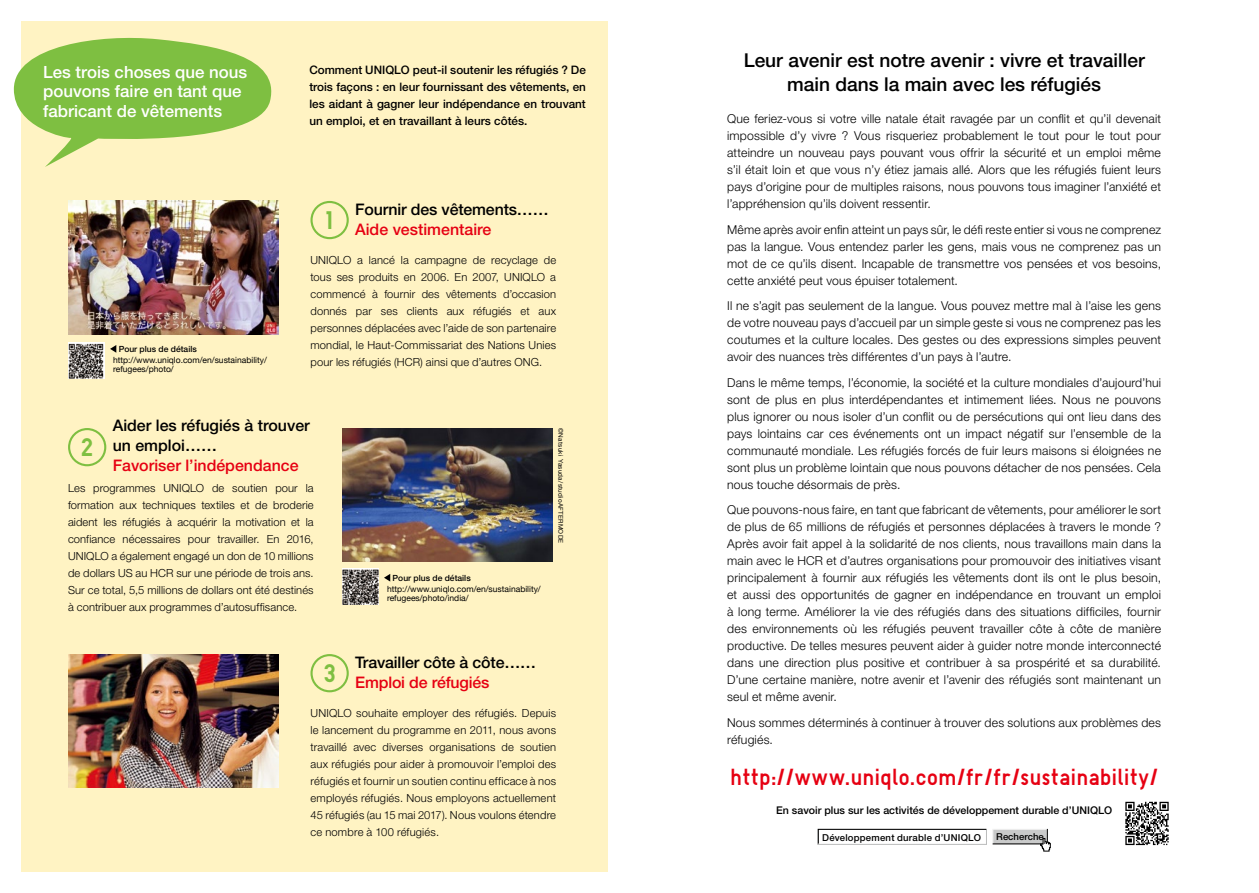
<style>
.page{position:relative;width:1259px;height:893px;background:#fff}
.page>*{position:absolute;margin:0;border:0;box-sizing:border-box;transform-origin:0 0}
.t1{font:25.5px "Uniqlo Pro";color:#7ebf41}
.t2{font:23.4px "Uniqlo Pro";letter-spacing:.05em;color:#e60012}
.t3{font:500 19.2px/23.4px "Helvetica Neue LT Pro";color:#000;text-align:center}
.t4{font:500 16.8px/20px "Helvetica Neue LT Pro";color:#fff}
.t5{font:500 15.9px/20.2px "Helvetica Neue LT Pro";letter-spacing:-.01em;color:#000}
.t6{font:500 15.9px "Helvetica Neue LT Pro";color:#e60012}
.t7{font:300 12.15px/17px "Helvetica Neue LT Pro";letter-spacing:.015em;color:#000;text-align:justify}
.t8{font:500 11.7px/17px "Helvetica Neue LT Pro";color:#000;text-align:justify}
.t9{font:300 11.1px/17px "Helvetica Neue LT Pro";letter-spacing:.01em;color:#000;text-align:justify}
.t10{font:500 10.65px "Helvetica Neue LT Pro";color:#000}
.t11{font:500 9.6px "Helvetica Neue LT Pro";letter-spacing:.02em;color:#000}
.t12{font:500 9.6px "Helvetica Neue LT Pro";color:#000}
.t13{font:8.55px/9.6px "Helvetica Neue";color:#000}
.t14{font:500 8.55px "Helvetica Neue LT Pro";color:#000}
.t15{font:6.45px "Helvetica Neue";letter-spacing:.04em;color:#000}
.s1{color:#e60012}
</style>
<div class="page">
<div style="left:21px;top:22px;width:587px;height:850px;background:#fff3c3"></div>
<svg style="left:14px;top:37px;width:258px;height:130px"></svg>
<svg style="left:1125px;top:802px;width:43px;height:43px"></svg>
<img style="left:68px;top:201px;width:211px;height:134px">
<img style="left:68px;top:343px;width:36px;height:36px">
<svg style="left:110px;top:345px;width:6px;height:8px"></svg>
<div style="left:310px;top:201px;width:39px;height:38px;border:2px solid #7ebf41;border-radius:50%"></div>
<img style="left:68px;top:654px;width:211px;height:134px">
<div style="left:310px;top:654px;width:39px;height:38px;border:2px solid #7ebf41;border-radius:50%"></div>
<img style="left:342px;top:428px;width:211px;height:134px">
<img style="left:342px;top:569px;width:37px;height:36px">
<svg style="left:384px;top:574px;width:6px;height:8px"></svg>
<div style="left:68px;top:428px;width:38px;height:38px;border:2px solid #7ebf41;border-radius:50%"></div>
<svg style="left:817px;top:828px;width:234px;height:24px"></svg>
<h3 class="t4" style="left:43px;top:61px;width:205px">Les trois choses que nous pouvons faire en tant que fabricant de vêtements</h3>
<p class="t14" style="left:119px;top:344px;width:80px">Pour plus de détails</p>
<p class="t13" style="left:113px;top:355px;width:155px">http://www.uniqlo.com/en/sustainability/ refugees/photo/</p>
<p class="t8" style="left:309px;top:62px;width:278px">Comment UNIQLO peut-il soutenir les réfugiés ? De trois façons : en leur fournissant des vêtements, en les aidant à gagner leur indépendance en trouvant un emploi, et en travaillant à leurs côtés.</p>
<h3 class="t5" style="left:324px;top:199px;width:227px;text-indent:31px">Fournir des vêtements……<br><sup>1</sup> <span class="s1">Aide vestimentaire</span></h3>
<p class="t9" style="left:310px;top:251px;width:247px">UNIQLO a lancé la campagne de recyclage de tous ses produits en 2006. En 2007, UNIQLO a commencé à fournir des vêtements d’occasion donnés par ses clients aux réfugiés et aux personnes déplacées avec l’aide de son partenaire mondial, le Haut-Commissariat des Nations Unies pour les réfugiés (HCR) ainsi que d’autres ONG.</p>
<h3 class="t5" style="left:113px;top:415px;width:199px">Aider les réfugiés à trouver un emploi……</h3>
<h3 class="t6" style="left:113px;top:456px;width:187px">Favoriser l’indépendance</h3>
<h1 class="t1" style="left:81px;top:432px;width:13px">2</h1>
<p class="t15" style="left:565px;top:428px;width:117px;rotate:90deg">©Natsuki Yasuda/studioAFTERMODE</p>
<p class="t9" style="left:68px;top:479px;width:247px">Les programmes UNIQLO de soutien pour la formation aux techniques textiles et de broderie aident les réfugiés à acquérir la motivation et la confiance nécessaires pour travailler. En 2016, UNIQLO a également engagé un don de 10 millions de dollars US au HCR sur une période de trois ans.<br>Sur ce total, 5,5 millions de dollars ont été destinés à contribuer aux programmes d’autosuffisance.</p>
<p class="t14" style="left:392px;top:573px;width:80px">Pour plus de détails</p>
<p class="t13" style="left:387px;top:584px;width:155px">http://www.uniqlo.com/en/sustainability/ refugees/photo/india/</p>
<h3 class="t5" style="left:324px;top:652px;width:214px;text-indent:31px">Travailler côte à côte……<br><sup>3</sup> <span class="s1">Emploi de réfugiés</span></h3>
<p class="t9" style="left:310px;top:704px;width:247px">UNIQLO souhaite employer des réfugiés. Depuis le lancement du programme en 2011, nous avons travaillé avec diverses organisations de soutien aux réfugiés pour aider à promouvoir l’emploi des réfugiés et fournir un soutien continu efficace à nos employés réfugiés. Nous employons actuellement 45 réfugiés (au 15 mai 2017). Nous voulons étendre ce nombre à 100 réfugiés.</p>
<h3 class="t3" style="left:743px;top:49px;width:402px">Leur avenir est notre avenir : vivre et travailler main dans la main avec les réfugiés</h3>
<p class="t7" style="left:727px;top:110px;width:435px">Que feriez-vous si votre ville natale était ravagée par un conflit et qu’il devenait impossible d’y vivre ? Vous risqueriez probablement le tout pour le tout pour atteindre un nouveau pays pouvant vous offrir la sécurité et un emploi même s’il était loin et que vous n’y étiez jamais allé. Alors que les réfugiés fuient leurs pays d’origine pour de multiples raisons, nous pouvons tous imaginer l’anxiété et l’appréhension qu’ils doivent ressentir.</p>
<p class="t7" style="left:727px;top:221px;width:435px">Même après avoir enfin atteint un pays sûr, le défi reste entier si vous ne comprenez pas la langue. Vous entendez parler les gens, mais vous ne comprenez pas un mot de ce qu’ils disent. Incapable de transmettre vos pensées et vos besoins, cette anxiété peut vous épuiser totalement.</p>
<p class="t7" style="left:727px;top:297px;width:435px">Il ne s’agit pas seulement de la langue. Vous pouvez mettre mal à l’aise les gens de votre nouveau pays d’accueil par un simple geste si vous ne comprenez pas les coutumes et la culture locales. Des gestes ou des expressions simples peuvent avoir des nuances très différentes d’un pays à l’autre.</p>
<p class="t7" style="left:727px;top:374px;width:435px">Dans le même temps, l’économie, la société et la culture mondiales d’aujourd’hui sont de plus en plus interdépendantes et intimement liées. Nous ne pouvons plus ignorer ou nous isoler d’un conflit ou de persécutions qui ont lieu dans des pays lointains car ces événements ont un impact négatif sur l’ensemble de la communauté mondiale. Les réfugiés forcés de fuir leurs maisons si éloignées ne sont plus un problème lointain que nous pouvons détacher de nos pensées. Cela nous touche désormais de près.</p>
<p class="t7" style="left:727px;top:501px;width:435px">Que pouvons-nous faire, en tant que fabricant de vêtements, pour améliorer le sort de plus de 65 millions de réfugiés et personnes déplacées à travers le monde ?<br>Après avoir fait appel à la solidarité de nos clients, nous travaillons main dans la main avec le HCR et d’autres organisations pour promouvoir des initiatives visant principalement à fournir aux réfugiés les vêtements dont ils ont le plus besoin, et aussi des opportunités de gagner en indépendance en trouvant un emploi à long terme. Améliorer la vie des réfugiés dans des situations difficiles, fournir des environnements où les réfugiés peuvent travailler côte à côte de manière productive. De telles mesures peuvent aider à guider notre monde interconnecté dans une direction plus positive et contribuer à sa prospérité et sa durabilité.<br>D’une certaine manière, notre avenir et l’avenir des réfugiés sont maintenant un seul et même avenir.</p>
<p class="t7" style="left:727px;top:714px;width:435px">Nous sommes déterminés à continuer à trouver des solutions aux problèmes des réfugiés.</p>
<h2 class="t2" style="left:730px;top:763px;width:428px">http://www.uniqlo.com/fr/fr/sustainability/</h2>
<p class="t10" style="left:776px;top:803px;width:337px">En savoir plus sur les activités de développement durable d’UNIQLO</p>
<p class="t11" style="left:822px;top:832px;width:160px">Développement durable d’UNIQLO</p>
<p class="t12" style="left:996px;top:831px;width:49px">Recherche</p>
</div>
